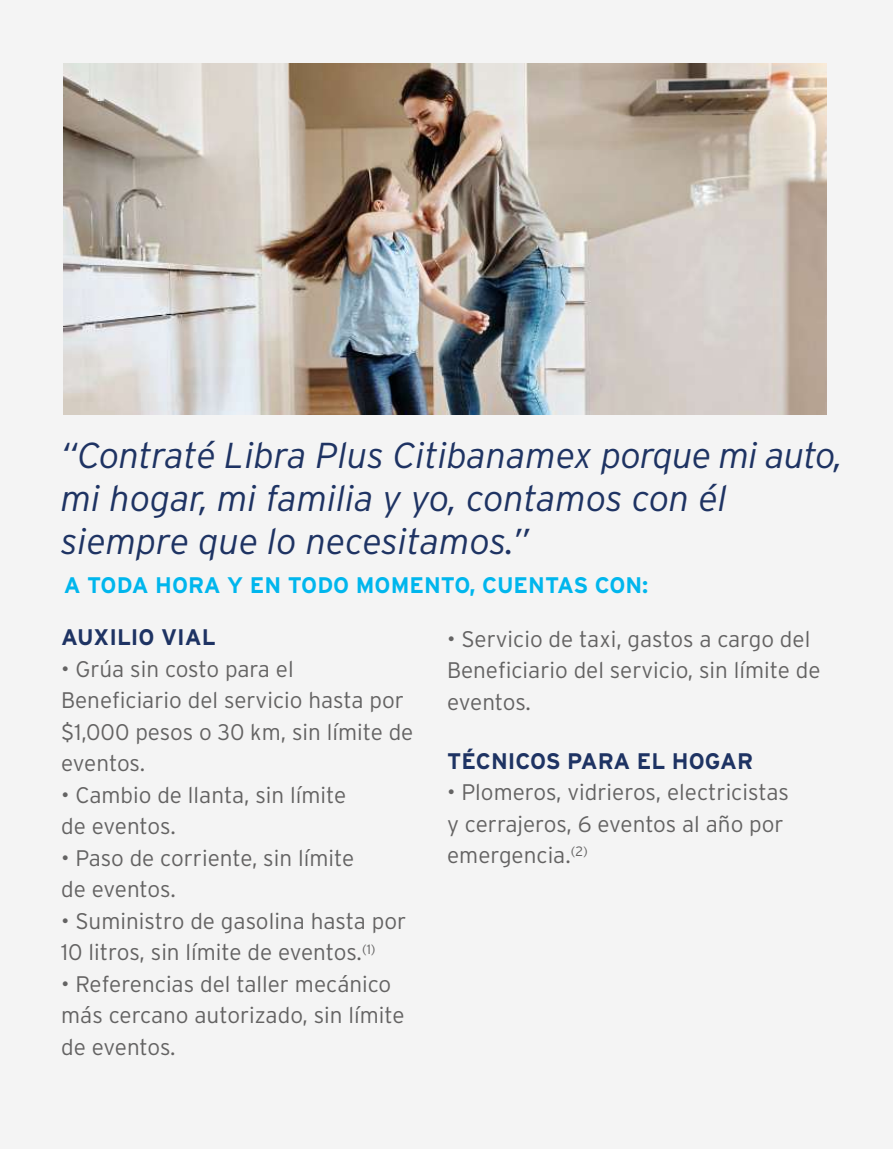
<style>
.page{position:relative;width:893px;height:1149px;background:#fff}
.page>*{position:absolute;margin:0;border:0;box-sizing:border-box;transform-origin:0 0}
.t1{font:italic 300 36px/43.2px "Interstate";color:#1e3363}
.t2{font:300 22.5px/31.5px "Interstate";color:#646363}
.t3{font:700 22.5px "Interstate";color:#00b6ed}
.t4{font:700 22.5px "Interstate";color:#1e3363}
</style>
<div class="page">
<div style="left:0;top:0;width:893px;height:1148px;background:#f4f4f4"></div>
<img style="left:64px;top:64px;width:763px;height:351px">
<h1 class="t1" style="left:61px;top:433px;width:783px">“Contraté Libra Plus Citibanamex porque mi auto, mi hogar, mi familia y yo, contamos con él siempre que lo necesitamos.”</h1>
<p class="t3" style="left:64px;top:572px;width:586px">A TODA HORA Y EN TODO MOMENTO, CUENTAS CON:</p>
<p class="t4" style="left:61px;top:624px;width:156px">AUXILIO VIAL</p>
<p class="t2" style="left:61px;top:652px;width:354px">• Grúa sin costo para el<br>Beneficiario del servicio hasta por $1,000 pesos o 30 km, sin límite de eventos.</p>
<p class="t2" style="left:61px;top:778px;width:287px">• Cambio de llanta, sin límite de eventos.</p>
<p class="t2" style="left:61px;top:841px;width:294px">• Paso de corriente, sin límite de eventos.</p>
<p class="t2" style="left:61px;top:904px;width:347px">• Suministro de gasolina hasta por<br>10 litros, sin límite de eventos.<sup>(1)</sup></p>
<p class="t2" style="left:61px;top:967px;width:345px">• Referencias del taller mecánico más cercano autorizado, sin límite de eventos.</p>
<p class="t2" style="left:447px;top:623px;width:375px">• Servicio de taxi, gastos a cargo del<br>Beneficiario del servicio, sin límite de eventos.</p>
<p class="t4" style="left:447px;top:747px;width:307px">TÉCNICOS PARA EL HOGAR</p>
<p class="t2" style="left:447px;top:776px;width:343px">• Plomeros, vidrieros, electricistas y cerrajeros, 6 eventos al año por emergencia.<sup>(2)</sup></p>
</div>
